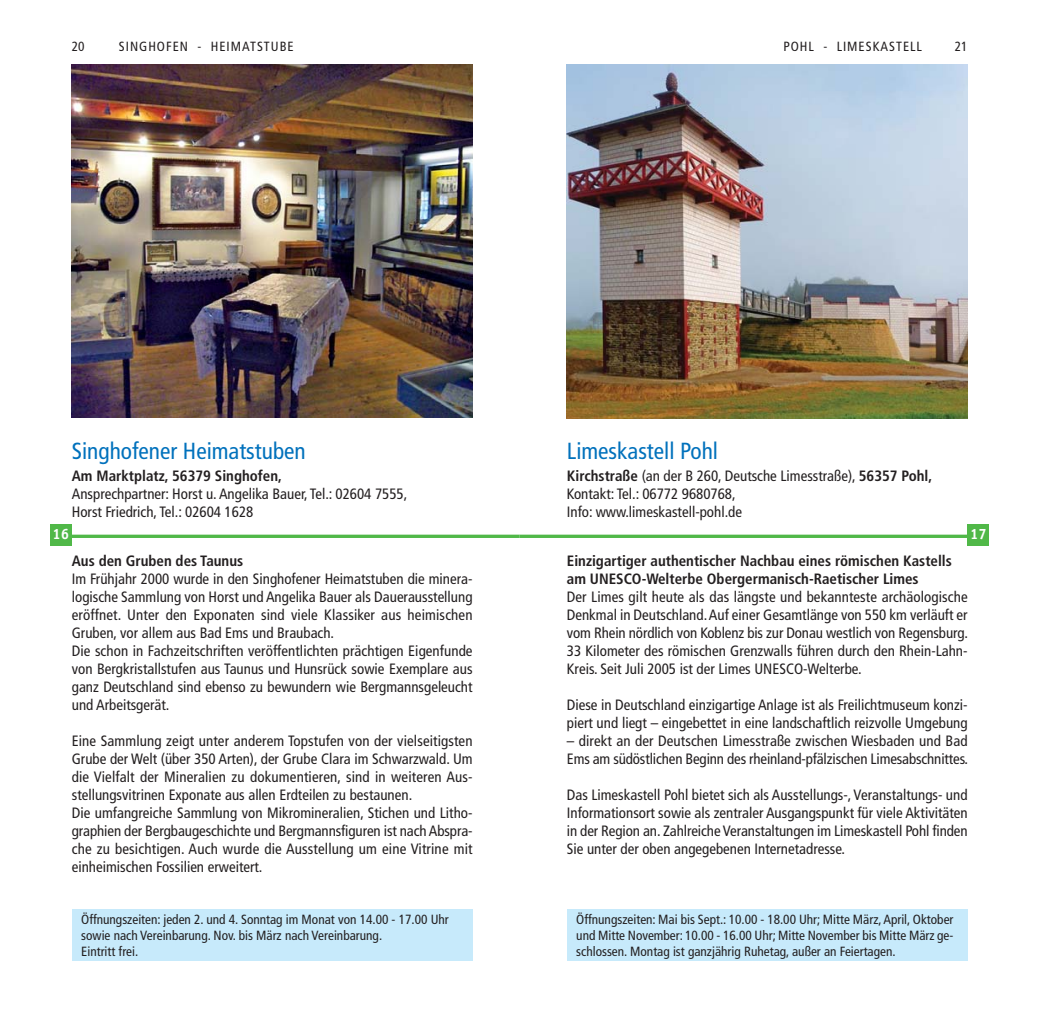
<style>
.page{position:relative;width:1040px;height:1026px;background:#fff}
.page>*{position:absolute;margin:0;border:0;box-sizing:border-box;transform-origin:0 0}
.t1{font:condensed 23.28px "Frutiger";color:#0071bc}
.t2{font:condensed 15.05px/18px "Frutiger";color:#231f20}
.t3{font:700 condensed 15.05px/18px "Frutiger";color:#231f20}
.t4{font:700 15.05px "Officina Serif";color:#fff}
.t5{font:condensed 13.3px/15.9px "Frutiger";color:#231f20}
.t6{font:condensed 13.3px "Frutiger";letter-spacing:.075em;color:#231f20}
.s1{font-weight:700}
</style>
<div class="page">
<img style="left:72px;top:65px;width:400px;height:352px">
<svg style="left:72px;top:534px;width:447px;height:4px;background:#6dc366"></svg>
<div style="left:72px;top:908px;width:400px;height:52px;background:#c7eafb"></div>
<div style="left:567px;top:908px;width:400px;height:52px;background:#c7eafb"></div>
<img style="left:567px;top:65px;width:400px;height:353px">
<svg style="left:519px;top:534px;width:448px;height:4px;background:#6dc366"></svg>
<div style="left:50px;top:524px;width:21px;height:21px;background:#50b848"></div>
<div style="left:967px;top:524px;width:22px;height:21px;background:#50b848"></div>
<p class="t5" style="left:72px;top:40px;width:14px">20</p>
<p class="t6" style="left:119px;top:41px;width:176px">SINGHOFEN - HEIMATSTUBE</p>
<h1 class="t1" style="left:72px;top:442px;width:235px">Singhofener Heimatstuben</h1>
<p class="t3" style="left:72px;top:468px;width:212px">Am Marktplatz, 56379 Singhofen,</p>
<p class="t2" style="left:72px;top:486px;width:337px">Ansprechpartner: Horst u. Angelika Bauer, Tel.: 02604 7555,<br>Horst Friedrich, Tel.: 02604 1628</p>
<p class="t6" style="left:783px;top:41px;width:140px">POHL - LIMESKASTELL</p>
<p class="t5" style="left:954px;top:40px;width:14px">21</p>
<h1 class="t1" style="left:567px;top:442px;width:153px">Limeskastell Pohl</h1>
<p class="t2" style="left:567px;top:468px;width:367px"><span class="s1">Kirchstraße</span> (an der B 260, Deutsche Limesstraße), <span class="s1">56357 Pohl,<br></span>Kontakt: Tel.: 06772 9680768,<br>Info: www.limeskastell-pohl.de</p>
<p class="t4" style="left:53px;top:525px;width:18px">16</p>
<p class="t4" style="left:970px;top:525px;width:18px">17</p>
<p class="t3" style="left:72px;top:553px;width:173px">Aus den Gruben des Taunus</p>
<p class="t2" style="left:72px;top:571px;width:402px">Im Frühjahr 2000 wurde in den Singhofener Heimat stuben die minera&shy;logische Sammlung von Horst und Angelika Bauer als Dauer ausstellung eröffnet. Unter den Exponaten sind viele Klassiker aus heimischen Gruben, vor allem aus Bad Ems und Braubach.<br>Die schon in Fachzeit schriften veröffentlichten prächtigen Eigenfunde von Bergkristallstufen aus Taunus und Hunsrück sowie Exemplare aus ganz Deutschland sind ebenso zu bewundern wie Berg mannsgeleucht und Arbeits gerät.</p>
<p class="t2" style="left:72px;top:733px;width:402px">Eine Sammlung zeigt unter anderem Topstufen von der vielseitigsten Grube der Welt (über 350 Arten), der Grube Clara im Schwarzwald. Um die Vielfalt der Mineralien zu dokumentieren, sind in weiteren Aus - stellungsvitrinen Exponate aus allen Erdteilen zu bestaunen.<br>Die umfangreiche Sammlung von Mikromineralien, Stichen und Litho&shy;graphien der Bergbaugeschichte und Bergmannsfiguren ist nach Abspra&shy;che zu besichtigen. Auch wurde die Ausstellung um eine Vitrine mit einheimischen Fossilien erweitert.</p>
<p class="t5" style="left:81px;top:911px;width:369px">Öffnungszeiten: jeden 2. und 4. Sonntag im Monat von 14.00 - 17.00 Uhr sowie nach Vereinbarung. Nov. bis März nach Vereinbarung.<br>Eintritt frei.</p>
<p class="t3" style="left:567px;top:553px;width:386px">Einzigartiger authentischer Nachbau eines römischen Kastells am UNESCO-Welterbe Obergermanisch-Raetischer Limes</p>
<p class="t2" style="left:567px;top:589px;width:403px;text-align:justify">Der Limes gilt heute als das längste und bekannteste archäologische Denkmal in Deutschland. Auf einer Gesamtlänge von 550 km verläuft er vom Rhein nördlich von Koblenz bis zur Donau westlich von Regensburg.<br>33 Kilometer des römischen Grenzwalls führen durch den Rhein-Lahn-Kreis. Seit Juli 2005 ist der Limes UNESCO-Welterbe.</p>
<p class="t2" style="left:567px;top:697px;width:402px">Diese in Deutschland einzigartige Anlage ist als Freilichtmuseum konzi&shy;piert und liegt – eingebettet in eine landschaftlich reizvolle Umgebung</p>
<p class="t2" style="left:567px;top:733px;width:403px">– direkt an der Deutschen Limesstraße zwischen Wiesbaden und Bad<br>Ems am südöstlichen Beginn des rheinland-pfälzischen Limesabschnittes.</p>
<p class="t2" style="left:567px;top:786px;width:402px;text-align:justify">Das Limeskastell Pohl bietet sich als Ausstellungs-, Veranstaltungs- und Informationsort sowie als zentraler Ausgangspunkt für viele Aktivitäten in der Region an. Zahlreiche Veranstaltungen im Limeskastell Pohl finden Sie unter der oben angegebenen Internetadresse.</p>
<p class="t5" style="left:576px;top:911px;width:379px;text-align:justify">Öffnungszeiten: Mai bis Sept.: 10.00 - 18.00 Uhr; Mitte März, April, Oktober und Mitte November: 10.00 - 16.00 Uhr; Mitte November bis Mitte März ge&shy;schlossen. Montag ist ganzjährig Ruhetag, außer an Feiertagen.</p>
</div>
